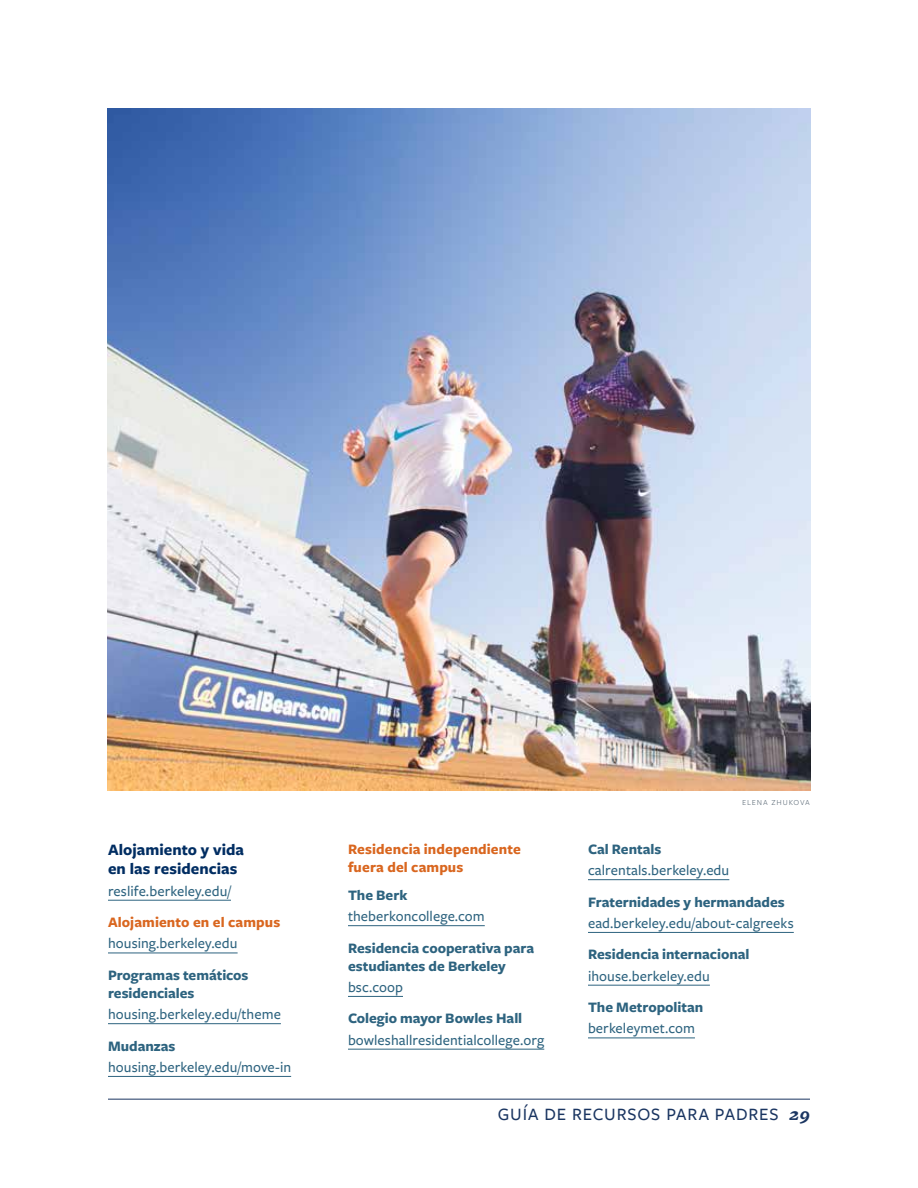
<style>
.page{position:relative;width:918px;height:1188px;background:#fff}
.page>*{position:absolute;margin:0;border:0;box-sizing:border-box;transform-origin:0 0}
.t1{font:500 18px "Freight Sans Pro";letter-spacing:.05em;color:#1a3561}
.t2{font:700 16.5px/19.5px "Freight Sans Pro";letter-spacing:.005em;color:#002d62}
.t3{font:500 15px "Freight Sans Pro";letter-spacing:.005em;color:#2d637f}
.t4{font:700 15px/18px "Freight Sans Pro";letter-spacing:-.005em;color:#2d637f}
.t5{font:700 15px/18px "Freight Sans Pro";letter-spacing:.01em;color:#d9661f}
.t6{font:300 10.5px "Freight Sans Pro";letter-spacing:.07em;color:#53626f}
.s1{font-family:"Freight Micro Pro";font-weight:700;font-style:italic}
</style>
<div class="page">
<hr style="left:108px;top:900px;width:123px;height:1px;background:#2d637f">
<hr style="left:108px;top:953px;width:130px;height:1px;background:#2d637f">
<hr style="left:108px;top:1023px;width:173px;height:1px;background:#2d637f">
<hr style="left:108px;top:1076px;width:183px;height:1px;background:#2d637f">
<hr style="left:348px;top:925px;width:137px;height:1px;background:#2d637f">
<hr style="left:348px;top:996px;width:55px;height:1px;background:#2d637f">
<hr style="left:348px;top:1049px;width:196px;height:1px;background:#2d637f">
<hr style="left:588px;top:879px;width:141px;height:1px;background:#2d637f">
<hr style="left:588px;top:932px;width:206px;height:1px;background:#2d637f">
<hr style="left:588px;top:985px;width:122px;height:1px;background:#2d637f">
<hr style="left:588px;top:1038px;width:107px;height:1px;background:#2d637f">
<img style="left:107px;top:108px;width:704px;height:683px">
<hr style="left:108px;top:1099px;width:702px;height:1px;background:#1a3561">
<p class="t2" style="left:108px;top:839px;width:138px">Alojamiento y vida en las residencias</p>
<p class="t3" style="left:108px;top:881px;width:124px">reslife.berkeley.edu/</p>
<p class="t5" style="left:108px;top:913px;width:174px">Alojamiento en el campus</p>
<p class="t3" style="left:108px;top:934px;width:131px">housing.berkeley.edu</p>
<p class="t4" style="left:108px;top:965px;width:142px">Programas temáticos residenciales</p>
<p class="t3" style="left:108px;top:1004px;width:174px">housing.berkeley.edu/theme</p>
<p class="t4" style="left:108px;top:1036px;width:69px">Mudanzas</p>
<p class="t3" style="left:108px;top:1057px;width:185px">housing.berkeley.edu/move-in</p>
<p class="t5" style="left:348px;top:839px;width:174px">Residencia independiente fuera del campus</p>
<p class="t4" style="left:348px;top:885px;width:61px">The Berk</p>
<p class="t3" style="left:348px;top:906px;width:138px">theberkoncollege.com</p>
<p class="t4" style="left:348px;top:938px;width:188px">Residencia cooperativa para estudiantes de Berkeley</p>
<p class="t3" style="left:348px;top:977px;width:56px">bsc.coop</p>
<p class="t4" style="left:348px;top:1009px;width:176px">Colegio mayor Bowles Hall</p>
<p class="t3" style="left:348px;top:1030px;width:198px">bowleshallresidentialcollege.org</p>
<p class="t6" style="left:742px;top:795px;width:69px">elena zhukova</p>
<p class="t4" style="left:588px;top:839px;width:75px">Cal Rentals</p>
<p class="t3" style="left:588px;top:860px;width:143px">calrentals.berkeley.edu</p>
<p class="t4" style="left:588px;top:892px;width:198px">Fraternidades y hermandades</p>
<p class="t3" style="left:588px;top:913px;width:207px">ead.berkeley.edu/about-calgreeks</p>
<p class="t4" style="left:588px;top:945px;width:163px">Residencia internacional</p>
<p class="t3" style="left:588px;top:966px;width:123px">ihouse.berkeley.edu</p>
<p class="t4" style="left:588px;top:998px;width:117px">The Metropolitan</p>
<p class="t3" style="left:588px;top:1018px;width:108px">berkeleymet.com</p>
<p class="t1" style="left:498px;top:1102px;width:314px">GUÍA DE RECURSOS PARA PADRES <span class="s1">29</span></p>
</div>
